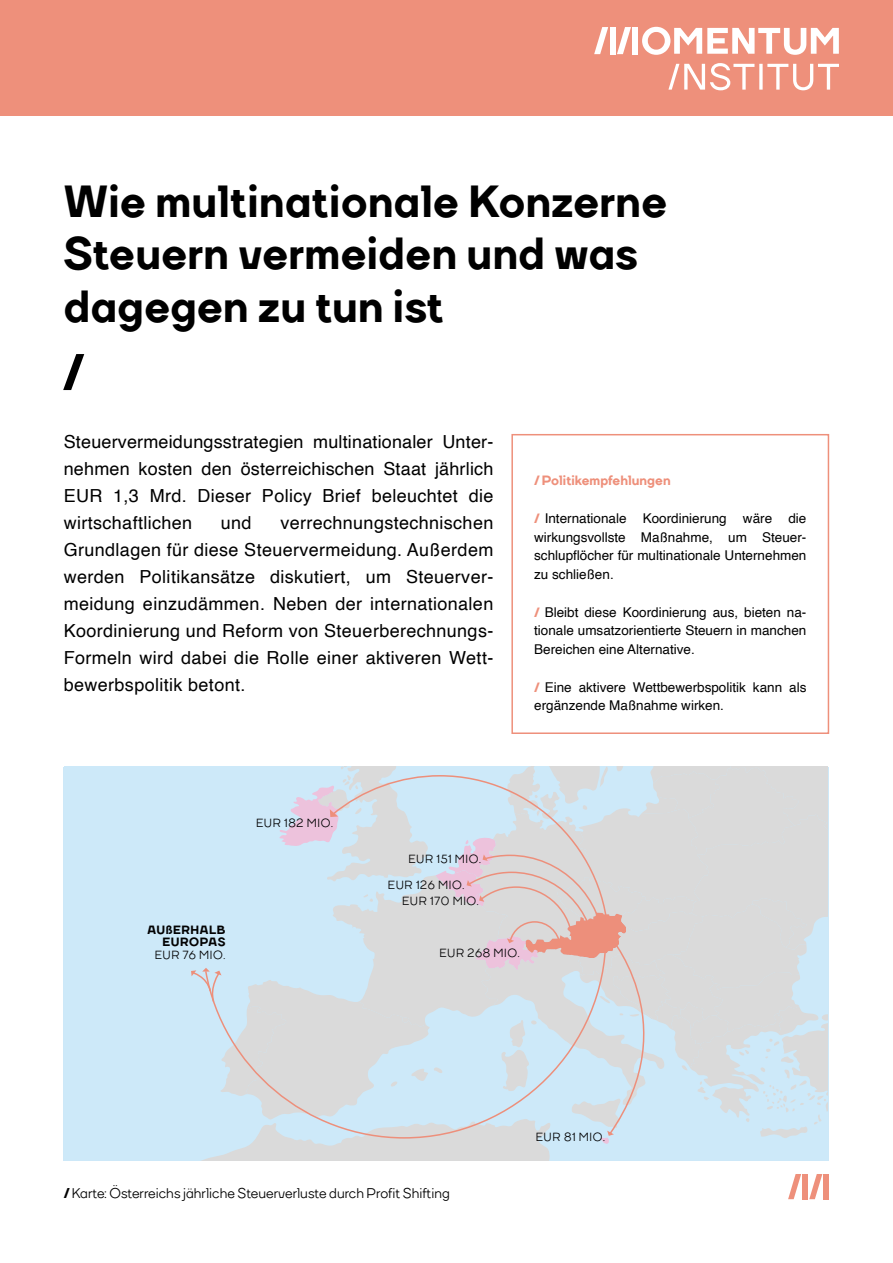
<style>
.page{position:relative;width:893px;height:1263px;background:#fff}
.page>*{position:absolute;margin:0;border:0;box-sizing:border-box;transform-origin:0 0}
.t1{font:800 45px/52.5px "TT Firs";letter-spacing:.01em;color:#000}
.t2{font:18px/27px "Helvetica";letter-spacing:.02em;color:#000;text-align:justify}
.t3{font:500 14.25px "TT Firs";letter-spacing:.005em;color:#000}
.t4{font:13.5px/18.8px "Helvetica";color:#000;text-align:justify}
.t5{font:800 13.5px "TT Firs";letter-spacing:.005em;color:#ee907b}
.t6{font:500 12px "TT Firs";letter-spacing:.05em;color:#020203}
.t7{font:800 12px/12px "TT Firs";letter-spacing:.05em;color:#020203;text-align:right}
.s1{font-family:"TT Firs";font-weight:800;color:#ee907b}
.s2{font-weight:800}
</style>
<div class="page">
<div style="left:0;top:0;width:893px;height:116px;background:#ee907b"></div>
<svg style="left:642px;top:27px;width:197px;height:28px"></svg>
<div style="left:632px;top:27px;width:6px;height:27px;background:#fff"></div>
<div style="left:610px;top:27px;width:6px;height:27px;background:#fff"></div>
<svg style="left:617px;top:27px;width:14px;height:27px"></svg>
<svg style="left:594px;top:27px;width:14px;height:27px"></svg>
<svg style="left:668px;top:63px;width:171px;height:27px"></svg>
<div style="left:824px;top:1174px;width:5px;height:25px;background:#ee907b"></div>
<div style="left:802px;top:1174px;width:6px;height:25px;background:#ee907b"></div>
<svg style="left:809px;top:1174px;width:13px;height:25px"></svg>
<svg style="left:788px;top:1174px;width:13px;height:25px"></svg>
<svg style="left:63px;top:354px;width:21px;height:36px"></svg>
<div style="left:511px;top:434px;width:318px;height:300px;border:2px solid #ee907b"></div>
<div style="left:64px;top:767px;width:763px;height:393px;background:#cde9f9"></div>
<svg style="left:191px;top:767px;width:636px;height:393px"></svg>
<h1 class="t1" style="left:64px;top:175px;width:605px">Wie multinationale Konzerne<br>Steuern vermeiden und was dagegen zu tun ist</h1>
<p class="t2" style="left:64px;top:428px;width:431px">Steuervermeidungsstrategien multinationaler Unter&shy;nehmen kosten den österreichischen Staat jährlich EUR 1,3 Mrd. Dieser Policy Brief beleuchtet die wirtschaftlichen</p>
<p class="t2" style="left:64px;top:509px;width:431px;text-indent:217px">verrechnungstechnischen Grundlagen für diese Steuervermeidung. Außerdem werden Politikansätze diskutiert, um Steuerver&shy;meidung einzudämmen. Neben der internationalen Koordinierung und Reform von Steuerberechnungs-Formeln wird dabei die Rolle einer aktiveren Wett&shy;bewerbspolitik betont.</p>
<p class="t2" style="left:221px;top:509px;width:32px">und</p>
<p class="t5" style="left:534px;top:472px;width:138px">/Politikempfehlungen</p>
<p class="t4" style="left:534px;top:509px;width:274px"><span class="s1">/</span> Internationale Koordinierung wäre die wirkungsvollste Maßnahme, um Steuer&shy;schlupflöcher für multinationale Unternehmen zu schließen.</p>
<p class="t4" style="left:534px;top:603px;width:274px"><span class="s1">/</span> Bleibt diese Koordinierung aus, bieten na&shy;tionale umsatzorientierte Steuern in manchen Bereichen eine Alternative.</p>
<p class="t4" style="left:534px;top:678px;width:274px"><span class="s1">/</span> Eine aktivere Wettbewerbspolitik kann als ergänzende Maßnahme wirken.</p>
<p class="t6" style="left:256px;top:815px;width:78px">EUR 182 MIO.</p>
<p class="t7" style="left:148px;top:924px;width:79px">AUßERHALB<br>EUROPAS</p>
<p class="t6" style="left:155px;top:947px;width:72px">EUR 76 MIO.</p>
<p class="t6" style="left:409px;top:852px;width:74px">EUR 151 MIO.</p>
<p class="t6" style="left:388px;top:878px;width:78px">EUR 126 MIO.</p>
<p class="t6" style="left:402px;top:893px;width:78px">EUR 170 MIO.</p>
<p class="t6" style="left:440px;top:945px;width:82px">EUR 268 MIO.</p>
<p class="t3" style="left:64px;top:1184px;width:388px"><span class="s2">/</span>Karte: Österreichs jährliche Steuerverluste durch Profit Shifting</p>
<p class="t6" style="left:536px;top:1129px;width:70px">EUR 81 MIO.</p>
</div>
